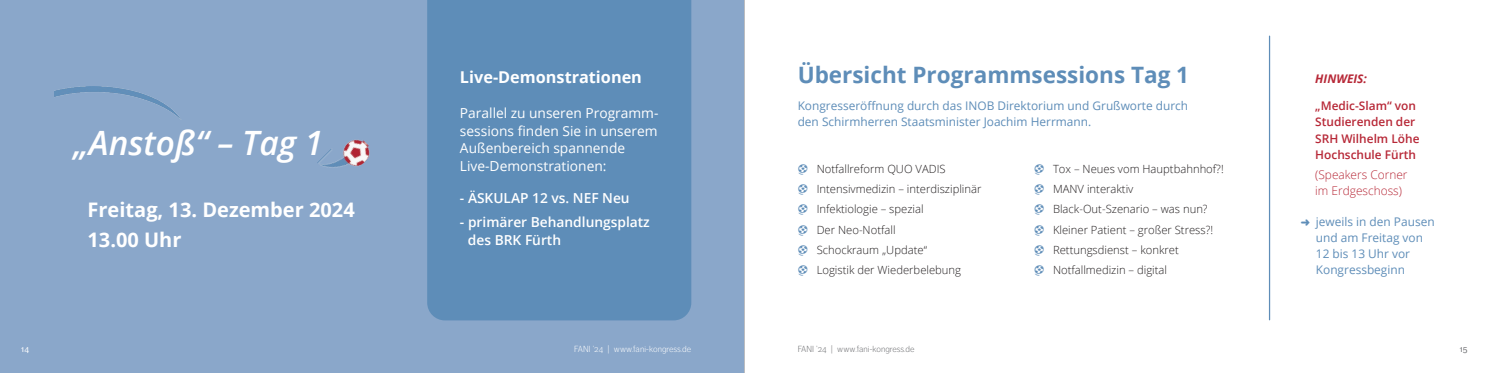
<style>
.page{position:relative;width:1489px;height:373px;background:#fff}
.page>*{position:absolute;margin:0;border:0;box-sizing:border-box;transform-origin:0 0}
.Text{font:italic 600 33.5px "Open Sans";color:#fff}
.t1{font:700 22.5px "Open Sans";color:#5e8db8}
.Text-2{font:700 20px "Open Sans";color:#fff}
.t2{font:700 16.25px "Open Sans";color:#fff}
.t3{font:13.75px/17.5px "Open Sans";color:#fff}
.t4{font:600 13.75px/17.5px "Open Sans";color:#fff}
.Text-3{font:11.88px/16.2px "Open Sans";color:#5e8db8}
.Text-4{font:600 11.88px/16.2px "Open Sans";color:#b72837}
.Text-5{font:300 11.88px/16.2px "Open Sans";color:#b72837}
.Text-6{font:italic 700 11.88px "Open Sans";color:#b72837}
.t5{font:300 11.25px "Open Sans";color:#231f20}
.t6{font:300 8.75px "Dagny Pro";color:#fff}
.t7{font:300 8.75px "Dagny Pro";color:#6c6d70}
.t8{font:8.75px "Dagny Pro";color:#fff}
.t9{font:8.75px "Dagny Pro";color:#6c6d70}
.s1{color:#5e8db8}
</style>
<div class="page">
<div style="left:0;top:0;width:744px;height:372px;background:#8aa7ca"></div>
<hr style="left:744px;top:0;width:1px;height:372px;background:#bcbdc0">
<div style="left:427px;top:0;width:264px;height:320px;background:#5e8db8"></div>
<img style="left:55px;top:86px;width:125px;height:32px">
<img style="left:317px;top:139px;width:53px;height:29px">
<hr style="left:1268px;top:36px;width:1px;height:283px;background:#5e8db8">
<p class="Text" style="left:74px;top:120px;width:251px">„Anstoß“ – Tag 1</p>
<p class="Text-2" style="left:88px;top:195px;width:269px">Freitag, 13. Dezember 2024</p>
<p class="Text-2" style="left:88px;top:225px;width:95px">13.00 Uhr</p>
<p class="t2" style="left:460px;top:65px;width:183px">Live-Demonstrationen</p>
<p class="t3" style="left:460px;top:104px;width:200px">Parallel zu unseren Programm&shy;sessions finden Sie in unserem<br>Außenbereich spannende<br>Live-Demonstrationen:</p>
<p class="t4" style="left:460px;top:188px;width:171px">- ÄSKULAP 12 vs. NEF Neu</p>
<p class="t4" style="left:468px;top:213px;width:183px;text-indent:-8px">- primärer Behandlungsplatz des BRK Fürth</p>
<p class="t1" style="left:797px;top:59px;width:393px">Übersicht Programmsessions Tag 1</p>
<p class="Text-3" style="left:797px;top:97px;width:392px">Kongresseröffnung durch das INOB Direktorium und Grußworte durch den Schirmherren Staatsminister Joachim Herrmann.</p>
<p class="t5" style="left:797px;top:160px;width:150px"><span class="s1">⚽</span> Notfallreform QUO VADIS</p>
<p class="t5" style="left:797px;top:181px;width:185px"><span class="s1">⚽</span> Intensivmedizin – interdisziplinär</p>
<p class="t5" style="left:797px;top:201px;width:127px"><span class="s1">⚽</span> Infektiologie – spezial</p>
<p class="t5" style="left:797px;top:221px;width:99px"><span class="s1">⚽</span> Der Neo-Notfall</p>
<p class="t5" style="left:797px;top:242px;width:131px"><span class="s1">⚽</span> Schockraum „Update“</p>
<p class="t5" style="left:797px;top:262px;width:165px"><span class="s1">⚽</span> Logistik der Wiederbelebung</p>
<p class="t5" style="left:1033px;top:160px;width:191px"><span class="s1">⚽</span> Tox – Neues vom Hauptbahnhof?!</p>
<p class="t5" style="left:1033px;top:181px;width:101px"><span class="s1">⚽</span> MANV interaktiv</p>
<p class="t5" style="left:1033px;top:201px;width:175px"><span class="s1">⚽</span> Black-Out-Szenario – was nun?</p>
<p class="t5" style="left:1033px;top:221px;width:181px"><span class="s1">⚽</span> Kleiner Patient – großer Stress?!</p>
<p class="t5" style="left:1033px;top:242px;width:146px"><span class="s1">⚽</span> Rettungsdienst – konkret</p>
<p class="t5" style="left:1033px;top:262px;width:135px"><span class="s1">⚽</span> Notfallmedizin – digital</p>
<p class="Text-6" style="left:1315px;top:70px;width:53px">HINWEIS:</p>
<p class="Text-4" style="left:1315px;top:97px;width:106px">„Medic-Slam“ von<br>Studierenden der<br>SRH Wilhelm Löhe<br>Hochschule Fürth</p>
<p class="Text-5" style="left:1315px;top:165px;width:94px">(Speakers Corner im Erdgeschoss)</p>
<p class="Text-3" style="left:1315px;top:212px;width:120px;text-indent:-15px">➜ jeweils in den Pausen und am Freitag von<br>12 bis 13 Uhr vor<br>Kongressbeginn</p>
<p class="t8" style="left:21px;top:343px;width:9px">14</p>
<p class="t6" style="left:574px;top:343px;width:118px">FANI ’24 | www.fani-kongress.de</p>
<p class="t7" style="left:797px;top:343px;width:118px">FANI ’24 | www.fani-kongress.de</p>
<p class="t9" style="left:1459px;top:343px;width:9px">15</p>
</div>
